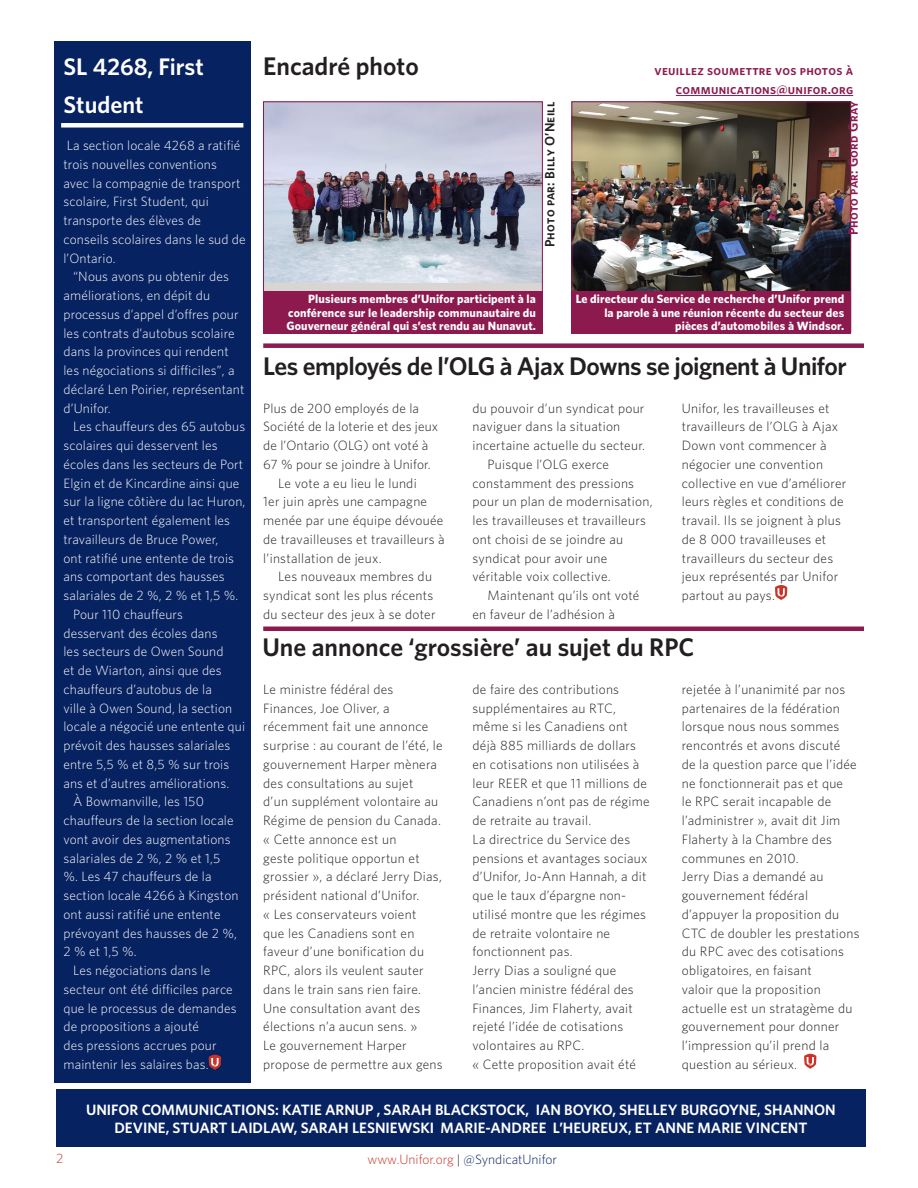
<style>
.page{position:relative;width:918px;height:1188px;background:#fff}
.page>*{position:absolute;margin:0;border:0;box-sizing:border-box;transform-origin:0 0}
.Feature_HED{font:600 25.5px "Whitney";letter-spacing:-.015em;color:#231f20}
.In_Brief__subheading{font:600 24px/37.5px "Whitney";color:#fff}
.Masthead{font:600 15px/18px "Whitney";color:#fff;text-align:center}
.Body_Copy_No_Indent{font:300 13.5px/18.8px "Whitney";letter-spacing:.02em;color:#231f20}
.In_brief__copy{font:300 13.5px/18.8px "Whitney";letter-spacing:.01em;color:#fff}
.Body_Copy_Indent{font:300 13.5px/18.8px "Whitney";letter-spacing:.02em;color:#231f20}
.Photo_Spotlight__Sub{font:13.5px/18.8px "Whitney Semibold SC";letter-spacing:.02em;color:#8c1a4f;text-align:right}
.t1{font:300 13.5px "Whitney";color:#072260}
.Photo_Spotlight__Cre{font:13.5px "Whitney Semibold SC";letter-spacing:.02em;color:#231f20}
.Body_Copy_Indent-2{font:300 13.5px "Whitney";color:#ca3327}
.Cutline{font:700 12px/13.5px "Whitney";letter-spacing:.01em;color:#fff;text-align:justify}
.s1{color:#ca3327}
.s2{color:#231f20}
</style>
<div class="page">
<hr style="left:263px;top:627px;width:601px;height:4px;background:#8c1a4f">
<div style="left:263px;top:343px;width:601px;height:5px;background:#8c1a4f"></div>
<div style="left:264px;top:102px;width:278px;height:230px;background:#d9d5d2"></div>
<img style="left:265px;top:104px;width:276px;height:178px">
<div style="left:263px;top:102px;width:280px;height:231px;border:1px solid #8c1a4f"></div>
<img style="left:574px;top:104px;width:275px;height:187px">
<div style="left:572px;top:102px;width:279px;height:231px;border:1px solid #8c1a4f"></div>
<div style="left:263px;top:291px;width:280px;height:43px;background:#8c1a4f"></div>
<div style="left:572px;top:291px;width:279px;height:43px;background:#8c1a4f"></div>
<div style="left:54px;top:41px;width:197px;height:1041px;background:#072260"></div>
<div style="left:56px;top:1089px;width:810px;height:57px;background:#072260"></div>
<svg style="left:209px;top:1055px;width:12px;height:15px"></svg>
<div style="left:61px;top:123px;width:182px;height:5px;background:#fff"></div>
<hr style="left:676px;top:95px;width:177px;height:1px;background:#8c1a4f">
<svg style="left:775px;top:585px;width:12px;height:15px"></svg>
<svg style="left:804px;top:1054px;width:12px;height:15px"></svg>
<p class="In_Brief__subheading" style="left:63px;top:47px;width:142px">SL 4268, First<br>Student</p>
<p class="In_brief__copy" style="left:63px;top:136px;width:184px">La section locale 4268 a ratifié trois nouvelles conventions avec la compagnie de transport scolaire, First Student, qui transporte des élèves de conseils scolaires dans le sud de l’Ontario.</p>
<p class="In_brief__copy" style="left:63px;top:267px;width:182px;text-indent:10px">“Nous avons pu obtenir des améliorations, en dépit du processus d’appel d’offres pour les contrats d’autobus scolaire dans la provinces qui rendent les négociations si difficiles”, a déclaré Len Poirier, représentant d’Unifor.</p>
<p class="In_brief__copy" style="left:63px;top:417px;width:183px;text-indent:10px">Les chauffeurs des 65 autobus scolaires qui desservent les écoles dans les secteurs de Port<br>Elgin et de Kincardine ainsi que sur la ligne côtière du lac Huron, et transportent également les travailleurs de Bruce Power,<br>ont ratifié une entente de trois ans comportant des hausses salariales de 2 %, 2 % et 1,5 %.</p>
<p class="In_brief__copy" style="left:63px;top:604px;width:183px;text-indent:10px">Pour 110 chauffeurs desservant des écoles dans<br>les secteurs de Owen Sound<br>et de Wiarton, ainsi que des chauffeurs d’autobus de la<br>ville à Owen Sound, la section locale a négocié une entente qui prévoit des hausses salariales entre 5,5 % et 8,5 % sur trois ans et d’autres améliorations.</p>
<p class="In_brief__copy" style="left:63px;top:792px;width:177px;text-indent:10px">À Bowmanville, les 150 chauffeurs de la section locale vont avoir des augmentations salariales de 2 %, 2 % et 1,5<br>%. Les 47 chauffeurs de la section locale 4266 à Kingston ont aussi ratifié une entente prévoyant des hausses de 2 %,<br>2 % et 1,5 %.</p>
<p class="In_brief__copy" style="left:63px;top:961px;width:175px;text-indent:10px">Les négociations dans le secteur ont été difficiles parce que le processus de demandes de propositions a ajouté<br>des pressions accrues pour maintenir les salaires bas.</p>
<p class="Feature_HED" style="left:263px;top:49px;width:157px">Encadré photo</p>
<p class="Photo_Spotlight__Sub" style="left:655px;top:61px;width:200px">veuillez soumettre vos photos à communications@unifor.org</p>
<p class="Photo_Spotlight__Cre" style="left:542px;top:247px;width:147px;rotate:-90deg">Photo par: Billy O’Neill</p>
<p class="Photo_Spotlight__Sub" style="left:844px;top:235px;width:135px;rotate:-90deg">Photo par: Gord Gray</p>
<p class="Cutline" style="left:286px;top:292px;width:251px;text-indent:22px">Plusieurs membres d’Unifor participent à la conférence sur le leadership communautaire du Gouverneur général qui s’est rendu au Nunavut.</p>
<p class="Cutline" style="left:576px;top:292px;width:270px;text-align:right">Le directeur du Service de recherche d’Unifor prend la parole à une réunion récente du secteur des pièces d’automobiles à Windsor.</p>
<p class="Feature_HED" style="left:263px;top:349px;width:585px">Les employés de l’OLG à Ajax Downs se joignent à Unifor</p>
<p class="Body_Copy_No_Indent" style="left:263px;top:398px;width:177px">Plus de 200 employés de la<br>Société de la loterie et des jeux de l’Ontario (OLG) ont voté à<br>67 % pour se joindre à Unifor.</p>
<p class="Body_Copy_Indent" style="left:263px;top:473px;width:183px;text-indent:15px">Le vote a eu lieu le lundi<br>1er juin après une campagne menée par une équipe dévouée de travailleuses et travailleurs à l’installation de jeux.</p>
<p class="Body_Copy_Indent" style="left:263px;top:567px;width:174px;text-indent:15px">Les nouveaux membres du syndicat sont les plus récents du secteur des jeux à se doter</p>
<p class="Body_Copy_Indent" style="left:472px;top:398px;width:174px">du pouvoir d’un syndicat pour naviguer dans la situation incertaine actuelle du secteur.</p>
<p class="Body_Copy_Indent" style="left:472px;top:454px;width:182px;text-indent:15px">Puisque l’OLG exerce constamment des pressions pour un plan de modernisation, les travailleuses et travailleurs ont choisi de se joindre au syndicat pour avoir une véritable voix collective.</p>
<p class="Body_Copy_Indent" style="left:472px;top:586px;width:169px;text-indent:15px">Maintenant qu’ils ont voté en faveur de l’adhésion à</p>
<p class="Body_Copy_Indent" style="left:682px;top:398px;width:166px">Unifor, les travailleuses et travailleurs de l’OLG à Ajax<br>Down vont commencer à négocier une convention collective en vue d’améliorer leurs règles et conditions de travail. Ils se joignent à plus de 8 000 travailleuses et travailleurs du secteur des jeux représentés par Unifor partout au pays.</p>
<p class="Feature_HED" style="left:262px;top:630px;width:434px">Une annonce ‘grossière’ au sujet du RPC</p>
<p class="Body_Copy_No_Indent" style="left:263px;top:679px;width:181px">Le ministre fédéral des<br>Finances, Joe Oliver, a récemment fait une annonce surprise : au courant de l’été, le gouvernement Harper mènera des consultations au sujet<br>d’un supplément volontaire au<br>Régime de pension du Canada.</p>
<p class="Body_Copy_No_Indent" style="left:263px;top:829px;width:180px">« Cette annonce est un<br>geste politique opportun et grossier », a déclaré Jerry Dias, président national d’Unifor.<br>« Les conservateurs voient<br>que les Canadiens sont en faveur d’une bonification du<br>RPC, alors ils veulent sauter dans le train sans rien faire.<br>Une consultation avant des élections n’a aucun sens. »</p>
<p class="Body_Copy_No_Indent" style="left:263px;top:1036px;width:181px">Le gouvernement Harper propose de permettre aux gens</p>
<p class="Body_Copy_No_Indent" style="left:472px;top:679px;width:179px">de faire des contributions supplémentaires au RTC, même si les Canadiens ont déjà 885 milliards de dollars en cotisations non utilisées à leur REER et que 11 millions de<br>Canadiens n’ont pas de régime de retraite au travail.</p>
<p class="Body_Copy_No_Indent" style="left:472px;top:829px;width:177px">La directrice du Service des pensions et avantages sociaux d’Unifor, Jo-Ann Hannah, a dit que le taux d’épargne non&shy;utilisé montre que les régimes de retraite volontaire ne fonctionnent pas.</p>
<p class="Body_Copy_No_Indent" style="left:472px;top:961px;width:163px">Jerry Dias a souligné que l’ancien ministre fédéral des<br>Finances, Jim Flaherty, avait rejeté l’idée de cotisations volontaires au RPC.</p>
<p class="Body_Copy_No_Indent" style="left:472px;top:1054px;width:165px">« Cette proposition avait été</p>
<p class="Body_Copy_No_Indent" style="left:682px;top:679px;width:176px">rejetée à l’unanimité par nos partenaires de la fédération lorsque nous nous sommes rencontrés et avons discuté de la question parce que l’idée ne fonctionnerait pas et que<br>le RPC serait incapable de l’administrer », avait dit Jim<br>Flaherty à la Chambre des communes en 2010.</p>
<p class="Body_Copy_No_Indent" style="left:682px;top:867px;width:179px">Jerry Dias a demandé au gouvernement fédéral d’appuyer la proposition du<br>CTC de doubler les prestations du RPC avec des cotisations obligatoires, en faisant<br>valoir que la proposition actuelle est un stratagème du gouvernement pour donner l’impression qu’il prend la question au sérieux.</p>
<p class="Masthead" style="left:86px;top:1100px;width:751px">UNIFOR COMMUNICATIONS: KATIE ARNUP , SARAH BLACKSTOCK, IAN BOYKO, SHELLEY BURGOYNE, SHANNON<br>DEVINE, STUART LAIDLAW, SARAH LESNIEWSKI MARIE-ANDREE L’HEUREUX, ET ANNE MARIE VINCENT</p>
<p class="Body_Copy_Indent-2" style="left:56px;top:1149px;width:9px">2</p>
<p class="t1" style="left:368px;top:1151px;width:191px"><span class="s1">www.Unifor.org</span> <span class="s2">|</span> @SyndicatUnifor</p>
</div>
